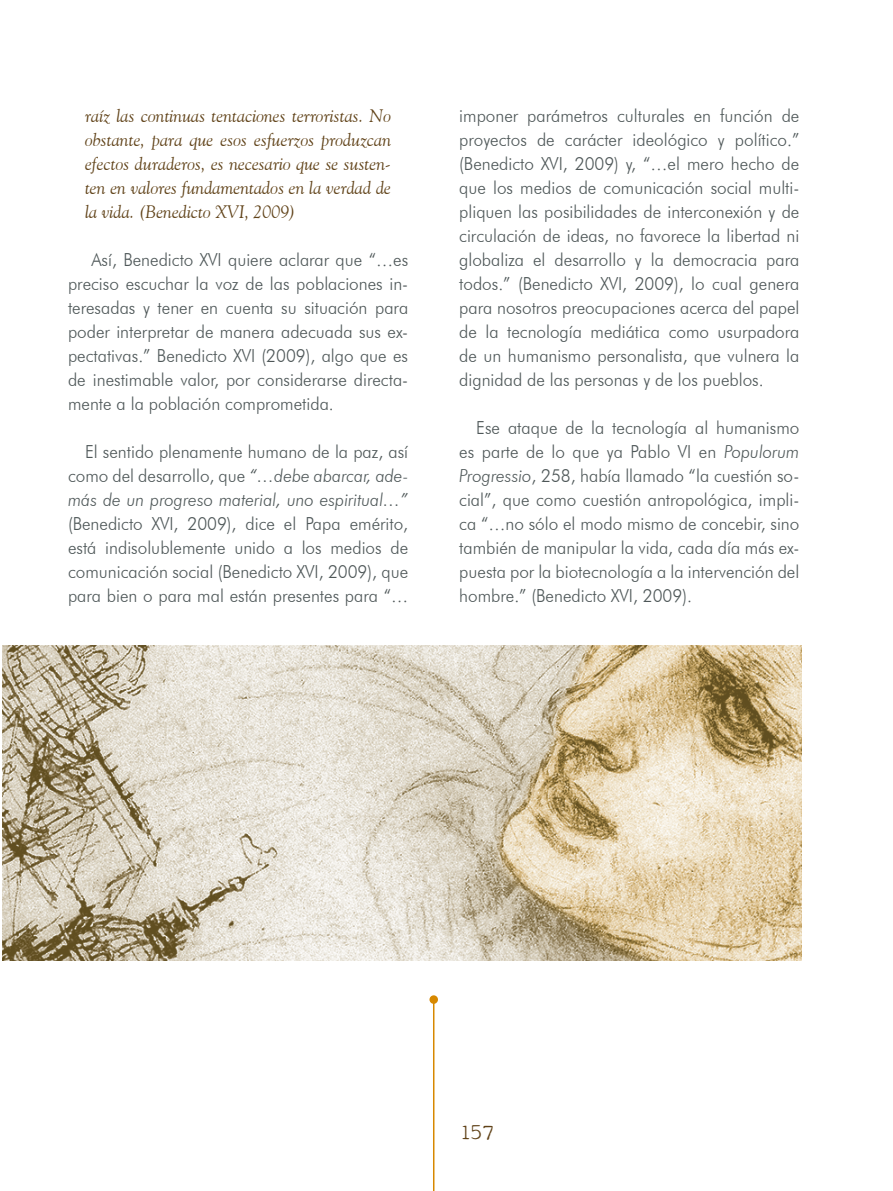
<style>
.page{position:relative;width:893px;height:1191px;background:#fff}
.page>*{position:absolute;margin:0;border:0;box-sizing:border-box;transform-origin:0 0}
.t1{font:21px "My type of font";color:#604218}
._01a_Texto_Corrido{font:300 18px/24px "Futura BT";color:#4e5758;text-align:justify;scale:.95 1}
._01c_Texto_Corrido_T{font:italic 18px/24px "Goudy Old Style BT";color:#604218;text-align:justify}
.s1{font-style:italic}
</style>
<div class="page">
<hr style="left:433px;top:999px;width:1px;height:192px;background:#d78800">
<div style="left:429px;top:995px;width:9px;height:8px;background:#d78800;border-radius:50%"></div>
<img style="left:3px;top:645px;width:798px;height:316px">
<p class="_01c_Texto_Corrido_T" style="left:85px;top:104px;width:308px">raíz las continuas tentaciones terroristas. No obstante, para que esos esfuerzos produzcan efectos duraderos, es necesario que se susten&shy;ten en valores fundamentados en la verdad de la vida. (Benedicto XVI, 2009)</p>
<p class="_01a_Texto_Corrido" style="left:68px;top:248px;width:360px;text-indent:23px">Así, Benedicto XVI quiere aclarar que “…es preciso escuchar la voz de las poblaciones in&shy;teresadas y tener en cuenta su situación para poder interpretar de manera adecuada sus ex&shy;pectativas.” Benedicto XVI (2009), algo que es de inestimable valor, por considerarse directa&shy;mente a la población comprometida.</p>
<p class="_01a_Texto_Corrido" style="left:68px;top:440px;width:360px;text-indent:17px">El sentido plenamente humano de la paz, así como del desarrollo, que <span class="s1">“…debe abarcar, ade&shy;más de un progreso material, uno espiritual…” </span>(Benedicto XVI, 2009), dice el Papa emérito, está indisolublemente unido a los medios de comunicación social (Benedicto XVI, 2009), que para bien o para mal están presentes para “…</p>
<p class="_01a_Texto_Corrido" style="left:459px;top:104px;width:360px">imponer parámetros culturales en función de proyectos de carácter ideológico y político.” (Benedicto XVI, 2009) y, “…el mero hecho de que los medios de comunicación social multi&shy;pliquen las posibilidades de interconexión y de circulación de ideas, no favorece la libertad ni globaliza el desarrollo y la democracia para todos.” (Benedicto XVI, 2009), lo cual genera para nosotros preocupaciones acerca del papel de la tecnología mediática como usurpadora de un humanismo personalista, que vulnera la dignidad de las personas y de los pueblos.</p>
<p class="_01a_Texto_Corrido" style="left:459px;top:416px;width:360px;text-indent:17px">Ese ataque de la tecnología al humanismo es parte de lo que ya Pablo VI en <span class="s1">Populorum Progressio</span>, 258, había llamado “la cuestión so&shy;cial”, que como cuestión antropológica, impli&shy;ca “…no sólo el modo mismo de concebir, sino también de manipular la vida, cada día más ex&shy;puesta por la biotecnología a la intervención del hombre.” (Benedicto XVI, 2009).</p>
<p class="t1" style="left:461px;top:1119px;width:34px">157</p>
</div>
